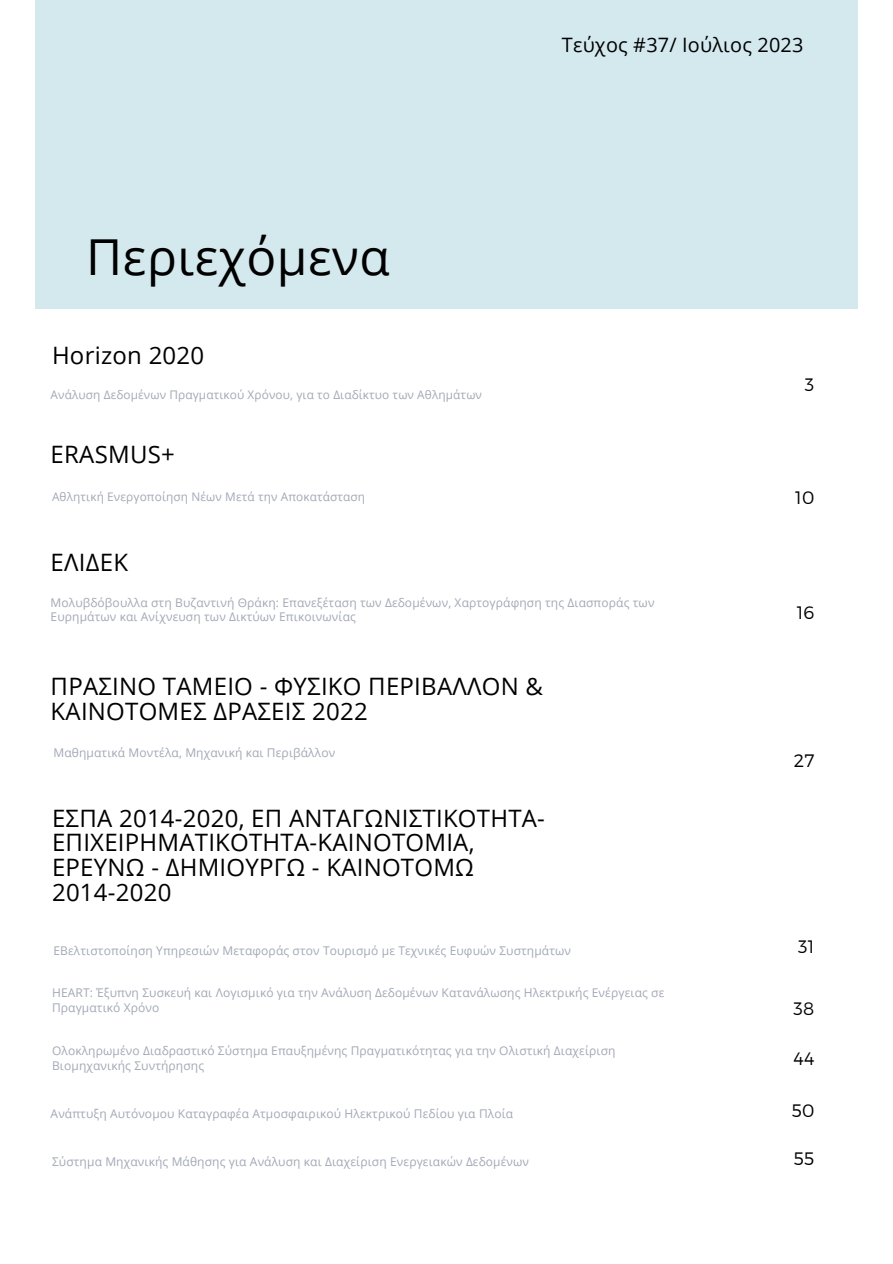
<style>
.page{position:relative;width:893px;height:1264px;background:#fff}
.page>*{position:absolute;margin:0;border:0;box-sizing:border-box;transform-origin:0 0}
.t1{font:49.65px "Open Sans";letter-spacing:.01em;color:#000}
.t2{font:24px/24.8px "Open Sans";letter-spacing:.01em;color:#000}
.t3{font:19.8px "Open Sans";letter-spacing:.01em;color:#000}
.t4{font:300 18px "Montserrat";letter-spacing:.01em;color:#000}
.t5{font:12px/14.5px "Open Sans";letter-spacing:.01em;color:#a2a8b5}
.t6{font:11.85px "Open Sans";letter-spacing:.01em;color:#a2a8b5}
</style>
<div class="page">
<div style="left:35px;top:0;width:822px;height:308px;background:#d3e9ee"></div>
<p class="t1" style="left:86px;top:221px;width:305px">Περιεχόμενα</p>
<p class="t2" style="left:52px;top:342px;width:154px">Horizon 2020</p>
<p class="t6" style="left:51px;top:386px;width:433px">Ανάλυση Δεδομένων Πραγματικού Χρόνου, για το Διαδίκτυο των Αθλημάτων</p>
<p class="t2" style="left:51px;top:441px;width:126px">ERASMUS+</p>
<p class="t6" style="left:52px;top:488px;width:314px">Αθλητική Ενεργοποίηση Νέων Μετά την Αποκατάσταση</p>
<p class="t2" style="left:51px;top:549px;width:79px">ΕΛΙΔΕΚ</p>
<p class="t3" style="left:562px;top:31px;width:243px">Τεύχος #37/ Ιούλιος 2023</p>
<p class="t4" style="left:804px;top:372px;width:11px">3</p>
<p class="t4" style="left:795px;top:485px;width:21px">10</p>
<p class="t5" style="left:51px;top:594px;width:605px">Μολυβδόβουλλα στη Βυζαντινή Θράκη: Επανεξέταση των Δεδομένων, Χαρτογράφηση της Διασποράς των<br>Ευρημάτων και Ανίχνευση των Δικτύων Επικοινωνίας</p>
<p class="t2" style="left:51px;top:673px;width:494px">ΠΡΑΣΙΝΟ ΤΑΜΕΙΟ - ΦΥΣΙΚΟ ΠΕΡΙΒΑΛΛΟΝ &amp;<br>ΚΑΙΝΟΤΟΜΕΣ ΔΡΑΣΕΙΣ 2022</p>
<p class="t5" style="left:53px;top:745px;width:283px">Μαθηματικά Μοντέλα, Μηχανική και Περιβάλλον</p>
<p class="t2" style="left:52px;top:805px;width:494px">ΕΣΠΑ 2014-2020, ΕΠ ΑΝΤΑΓΩΝΙΣΤΙΚΟΤΗΤΑ-<br>ΕΠΙΧΕΙΡΗΜΑΤΙΚΟΤΗΤΑ-ΚΑΙΝΟΤΟΜΙΑ,</p>
<p class="t2" style="left:52px;top:854px;width:423px">ΕΡΕΥΝΩ - ΔΗΜΙΟΥΡΓΩ - ΚΑΙΝΟΤΟΜΩ</p>
<p class="t2" style="left:52px;top:879px;width:121px">2014-2020</p>
<p class="t5" style="left:53px;top:943px;width:519px">ΕΒελτιστοποίηση Υπηρεσιών Μεταφοράς στον Τουρισμό με Τεχνικές Ευφυών Συστημάτων</p>
<p class="t5" style="left:52px;top:985px;width:614px">HEART: Έξυπνη Συσκευή και Λογισμικό για την Ανάλυση Δεδομένων Κατανάλωσης Ηλεκτρικής Ενέργειας σε<br>Πραγματικό Χρόνο</p>
<p class="t4" style="left:796px;top:601px;width:19px">16</p>
<p class="t4" style="left:793px;top:748px;width:22px">27</p>
<p class="t4" style="left:798px;top:935px;width:18px">31</p>
<p class="t4" style="left:793px;top:996px;width:22px">38</p>
<p class="t5" style="left:52px;top:1043px;width:565px">Ολοκληρωμένο Διαδραστικό Σύστημα Επαυξημένης Πραγματικότητας για την Ολιστική Διαχείριση<br>Βιομηχανικής Συντήρησης</p>
<p class="t4" style="left:793px;top:1046px;width:22px">44</p>
<p class="t5" style="left:51px;top:1105px;width:464px">Ανάπτυξη Αυτόνομου Καταγραφέα Ατμοσφαιρικού Ηλεκτρικού Πεδίου για Πλοία</p>
<p class="t5" style="left:52px;top:1153px;width:478px">Σύστημα Μηχανικής Μάθησης για Ανάλυση και Διαχείριση Ενεργειακών Δεδομένων</p>
<p class="t4" style="left:791px;top:1098px;width:24px">50</p>
<p class="t4" style="left:793px;top:1146px;width:22px">55</p>
</div>
